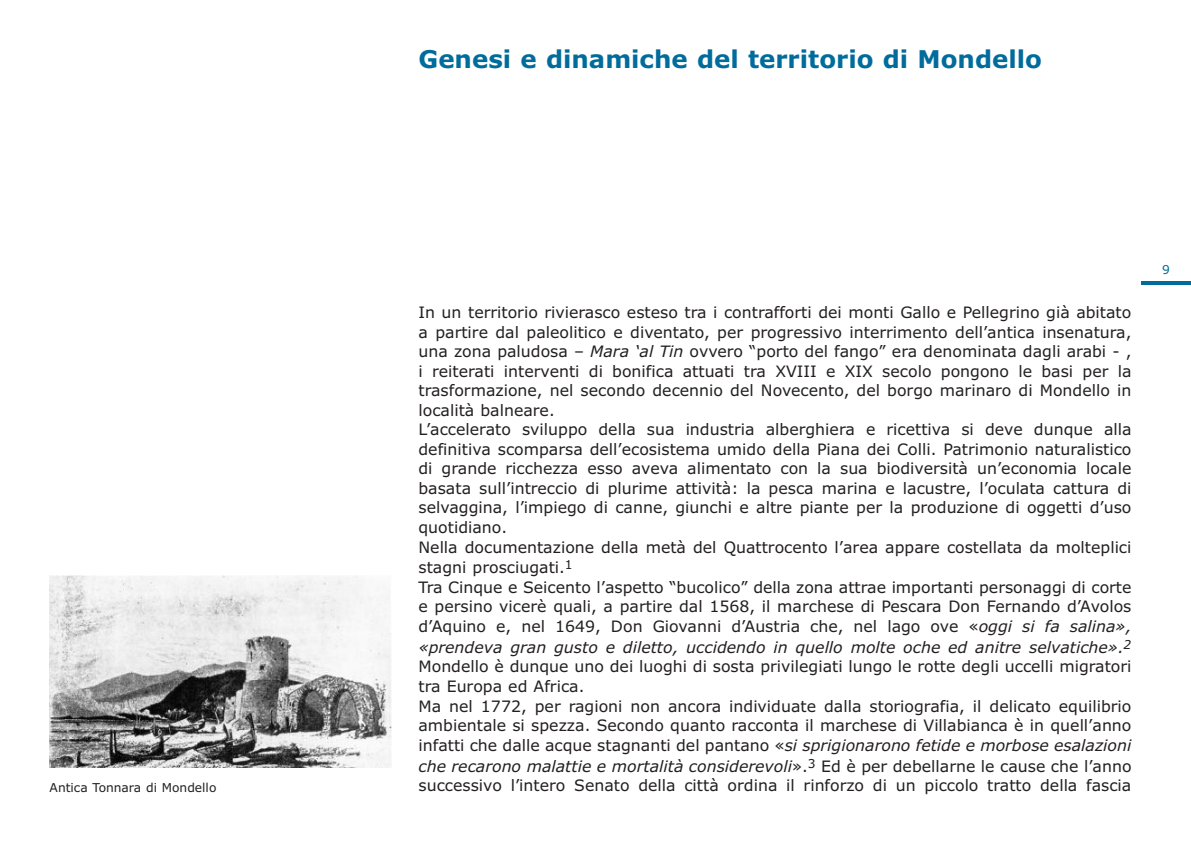
<style>
.page{position:relative;width:1191px;height:844px;background:#fff}
.page>*{position:absolute;margin:0;border:0;box-sizing:border-box;transform-origin:0 0}
.t1{font:700 24.5px "Verdana";color:#006c9c}
.t2{font:15.75px/19.8px "Verdana";color:#231f20}
.t3{font:12.25px "Verdana";color:#231f20}
.t4{font:12.25px "Verdana";color:#006c9c}
.s1{font-style:italic}
</style>
<div class="page">
<hr style="left:1141px;top:281px;width:50px;height:4px;background:#006c9c">
<img style="left:50px;top:575px;width:342px;height:192px">
<p class="t3" style="left:50px;top:780px;width:168px">Antica Tonnara di Mondello</p>
<h1 class="t1" style="left:418px;top:46px;width:625px">Genesi e dinamiche del territorio di Mondello</h1>
<p class="t2" style="left:418px;top:302px;width:714px">In un territorio rivierasco esteso tra i contrafforti dei monti Gallo e Pellegrino già abitato a partire dal paleolitico e diventato, per progressivo interrimento dell’antica insenatura, una zona paludosa – <span class="s1">Mara ‘al Tin</span> ovvero “porto del fango” era denominata dagli arabi - , i reiterati interventi di bonifica attuati tra XVIII e XIX secolo pongono le basi per la trasformazione, nel secondo decennio del Novecento, del borgo marinaro di Mondello in località balneare.<br>L’accelerato sviluppo della sua industria alberghiera e ricettiva si deve dunque alla definitiva scomparsa dell’ecosistema umido della Piana dei Colli. Patrimonio naturalistico di grande ricchezza esso aveva alimentato con la sua biodiversità un’economia locale basata sull’intreccio di plurime attività: la pesca marina e lacustre, l’oculata cattura di selvaggina, l’impiego di canne, giunchi e altre piante per la produzione di oggetti d’uso quotidiano.<br>Nella documentazione della metà del Quattrocento l’area appare costellata da molteplici stagni prosciugati.<sup>1<br></sup>Tra Cinque e Seicento l’aspetto “bucolico” della zona attrae importanti personaggi di corte e persino vicerè quali, a partire dal 1568, il marchese di Pescara Don Fernando d’Avolos d’Aquino e, nel 1649, Don Giovanni d’Austria che, nel lago ove «<span class="s1">oggi si fa salina», «prendeva gran gusto e diletto, uccidendo in quello molte oche ed anitre selvatiche».</span><sup>2<br></sup>Mondello è dunque uno dei luoghi di sosta privilegiati lungo le rotte degli uccelli migratori tra Europa ed Africa.<br>Ma nel 1772, per ragioni non ancora individuate dalla storiografia, il delicato equilibrio ambientale si spezza. Secondo quanto racconta il marchese di Villabianca è in quell’anno infatti che dalle acque stagnanti del pantano «<span class="s1">si sprigionarono fetide e morbose esalazioni che recarono malattie e mortalità considerevoli</span>».<sup>3</sup> Ed è per debellarne le cause che l’anno successivo l’intero Senato della città ordina il rinforzo di un piccolo tratto della fascia</p>
<p class="t4" style="left:1162px;top:263px;width:9px">9</p>
</div>
